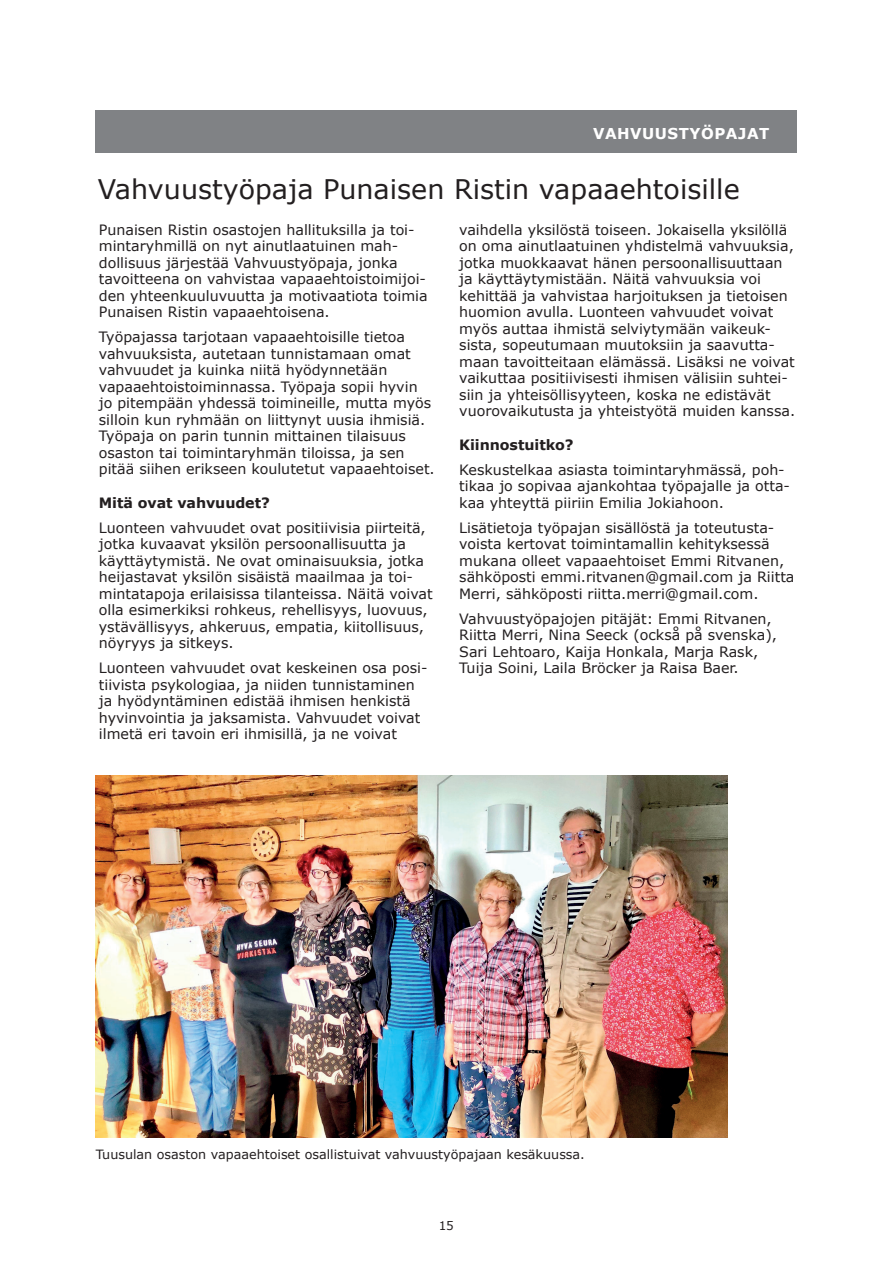
<style>
.page{position:relative;width:893px;height:1263px;background:#fff}
.page>*{position:absolute;margin:0;border:0;box-sizing:border-box;transform-origin:0 0}
.t1{font:27px "Verdana";color:#231f20}
.t2{font:700 15px "Verdana";letter-spacing:.035em;color:#fff}
.t3{font:14.25px/16.5px "Verdana";color:#231f20}
.t4{font:700 14.25px "Verdana";letter-spacing:-.005em;color:#231f20}
.t5{font:12.75px "Verdana";color:#231f20}
.t6{font:12px "Verdana";color:#231f20}
</style>
<div class="page">
<div style="left:96px;top:111px;width:701px;height:42px;background:#808285"></div>
<img style="left:96px;top:775px;width:631px;height:362px">
<p class="t2" style="left:593px;top:123px;width:178px">VAHVUUSTYÖPAJAT</p>
<h1 class="t1" style="left:98px;top:171px;width:643px">Vahvuustyöpaja Punaisen Ristin vapaaehtoisille</h1>
<p class="t3" style="left:99px;top:221px;width:330px">Punaisen Ristin osastojen hallituksilla ja toi&shy;mintaryhmillä on nyt ainutlaatuinen mah&shy;dollisuus järjestää Vahvuustyöpaja, jonka tavoitteena on vahvistaa vapaaehtoistoimijoi&shy;den yhteenkuuluvuutta ja motivaatiota toimia Punaisen Ristin vapaaehtoisena.</p>
<p class="t3" style="left:99px;top:328px;width:337px">Työpajassa tarjotaan vapaaehtoisille tietoa vahvuuksista, autetaan tunnistamaan omat vahvuudet ja kuinka niitä hyödynnetään vapaaehtoistoiminnassa. Työpaja sopii hyvin<br>jo pitempään yhdessä toimineille, mutta myös silloin kun ryhmään on liittynyt uusia ihmisiä.<br>Työpaja on parin tunnin mittainen tilaisuus osaston tai toimintaryhmän tiloissa, ja sen pitää siihen erikseen koulutetut vapaaehtoiset.</p>
<p class="t4" style="left:99px;top:492px;width:173px">Mitä ovat vahvuudet?</p>
<p class="t3" style="left:99px;top:519px;width:335px">Luonteen vahvuudet ovat positiivisia piirteitä, jotka kuvaavat yksilön persoonallisuutta ja käyttäytymistä. Ne ovat ominaisuuksia, jotka heijastavat yksilön sisäistä maailmaa ja toi&shy;mintatapoja erilaisissa tilanteissa. Näitä voivat olla esimerkiksi rohkeus, rehellisyys, luovuus, ystävällisyys, ahkeruus, empatia, kiitollisuus, nöyryys ja sitkeys.</p>
<p class="t3" style="left:99px;top:660px;width:330px">Luonteen vahvuudet ovat keskeinen osa posi&shy;tiivista psykologiaa, ja niiden tunnistaminen ja hyödyntäminen edistää ihmisen henkistä hyvinvointia ja jaksamista. Vahvuudet voivat ilmetä eri tavoin eri ihmisillä, ja ne voivat</p>
<p class="t3" style="left:459px;top:221px;width:337px">vaihdella yksilöstä toiseen. Jokaisella yksilöllä on oma ainutlaatuinen yhdistelmä vahvuuksia, jotka muokkaavat hänen persoonallisuuttaan ja käyttäytymistään. Näitä vahvuuksia voi kehittää ja vahvistaa harjoituksen ja tietoisen huomion avulla. Luonteen vahvuudet voivat myös auttaa ihmistä selviytymään vaikeuk&shy;sista, sopeutumaan muutoksiin ja saavutta&shy;maan tavoitteitaan elämässä. Lisäksi ne voivat vaikuttaa positiivisesti ihmisen välisiin suhtei&shy;siin ja yhteisöllisyyteen, koska ne edistävät vuorovaikutusta ja yhteistyötä muiden kanssa.</p>
<p class="t4" style="left:459px;top:434px;width:116px">Kiinnostuitko?</p>
<p class="t3" style="left:459px;top:461px;width:332px">Keskustelkaa asiasta toimintaryhmässä, poh&shy;tikaa jo sopivaa ajankohtaa työpajalle ja otta&shy;kaa yhteyttä piiriin Emilia Jokiahoon.</p>
<p class="t3" style="left:459px;top:519px;width:337px">Lisätietoja työpajan sisällöstä ja toteutusta&shy;voista kertovat toimintamallin kehityksessä mukana olleet vapaaehtoiset Emmi Ritvanen, sähköposti emmi.ritvanen@gmail.com ja Riitta Merri, sähköposti riitta.merri@gmail.com.</p>
<p class="t3" style="left:459px;top:610px;width:319px">Vahvuustyöpajojen pitäjät: Emmi Ritvanen, Riitta Merri, Nina Seeck (också på svenska), Sari Lehtoaro, Kaija Honkala, Marja Rask, Tuija Soini, Laila Bröcker ja Raisa Baer.</p>
<p class="t5" style="left:96px;top:1145px;width:491px">Tuusulan osaston vapaaehtoiset osallistuivat vahvuustyöpajaan kesäkuussa.</p>
<p class="t6" style="left:439px;top:1217px;width:17px">15</p>
</div>
